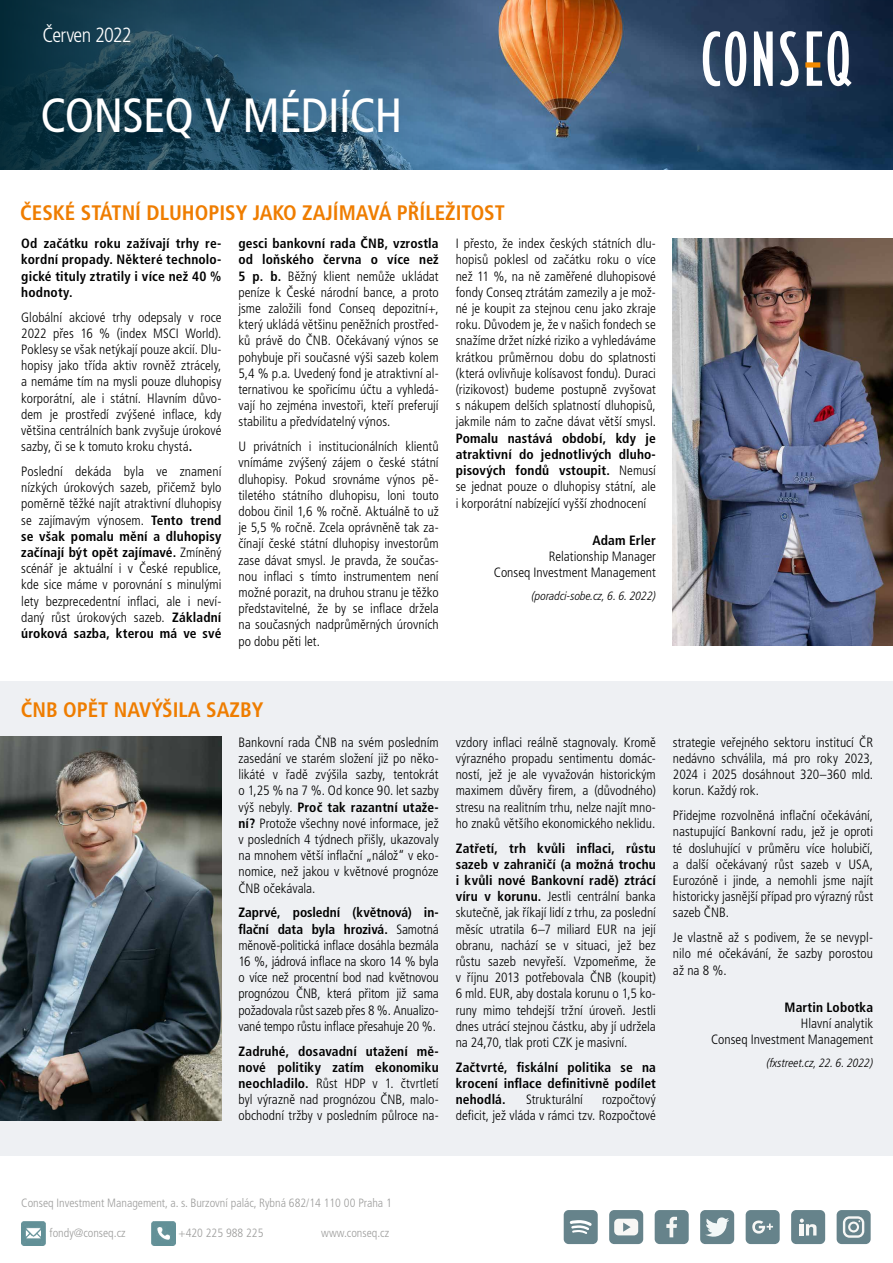
<style>
.page{position:relative;width:893px;height:1263px;background:#fff}
.page>*{position:absolute;margin:0;border:0;box-sizing:border-box;transform-origin:0 0}
.t1{font:condensed 48px "Frutiger LT Pro";letter-spacing:-.015em;color:#fff}
.t2{font:700 condensed 21px "Frutiger LT Pro";color:#ef7d00}
.t3{font:300 condensed 20.55px "Frutiger LT Pro";letter-spacing:-.04em;color:#fff}
.t4{font:300 condensed 13.5px/16.2px "Frutiger LT Pro";color:#000;text-align:justify}
.t5{font:700 condensed 13.5px/16.2px "Frutiger LT Pro";letter-spacing:.01em;color:#000;text-align:justify}
.t6{font:300 condensed 12px "Frutiger LT Pro";color:#9d9d9c}
.t7{font:italic 300 condensed 12px "Frutiger LT Pro";color:#000}
.s1{font-weight:700}
.s2{font-weight:300}
</style>
<div class="page">
<img style="left:496px;top:0;width:397px;height:170px">
<svg style="left:0;top:0;width:496px;height:170px;background:#285069"></svg>
<svg style="left:703px;top:31px;width:43px;height:55px"></svg>
<svg style="left:754px;top:31px;width:19px;height:55px"></svg>
<svg style="left:780px;top:31px;width:18px;height:55px"></svg>
<svg style="left:807px;top:31px;width:45px;height:56px"></svg>
<div style="left:805px;top:62px;width:15px;height:6px;background:#f18a00"></div>
<div style="left:0;top:681px;width:893px;height:475px;background:#eef0f3"></div>
<img style="left:673px;top:238px;width:220px;height:408px">
<img style="left:22px;top:1221px;width:24px;height:24px">
<img style="left:151px;top:1221px;width:24px;height:24px">
<div style="left:564px;top:1210px;width:34px;height:34px;background:#66838b;border-radius:5px"></div>
<svg style="left:570px;top:1220px;width:22px;height:14px"></svg>
<div style="left:837px;top:1210px;width:34px;height:34px;background:#66838b;border-radius:5px"></div>
<svg style="left:843px;top:1216px;width:21px;height:22px"></svg>
<div style="left:655px;top:1210px;width:34px;height:34px;background:#66838b;border-radius:5px"></div>
<svg style="left:666px;top:1217px;width:11px;height:20px"></svg>
<div style="left:700px;top:1210px;width:34px;height:34px;background:#66838b;border-radius:5px"></div>
<svg style="left:705px;top:1217px;width:24px;height:20px"></svg>
<div style="left:609px;top:1210px;width:34px;height:34px;background:#66838b;border-radius:5px"></div>
<svg style="left:614px;top:1219px;width:24px;height:16px"></svg>
<div style="left:746px;top:1210px;width:34px;height:34px;background:#66838b;border-radius:5px"></div>
<svg style="left:752px;top:1220px;width:21px;height:13px"></svg>
<div style="left:791px;top:1210px;width:34px;height:34px;background:#66838b;border-radius:5px"></div>
<svg style="left:800px;top:1218px;width:16px;height:17px"></svg>
<img style="left:0;top:737px;width:221px;height:384px">
<h3 class="t3" style="left:43px;top:23px;width:91px">Červen 2022</h3>
<h1 class="t1" style="left:40px;top:87px;width:363px">CONSEQ V MÉDIÍCH</h1>
<h3 class="t3" style="left:43px;top:95px;width:91px">Červen 2022</h3>
<h2 class="t2" style="left:20px;top:200px;width:486px">ČESKÉ STÁTNÍ DLUHOPISY JAKO ZAJÍMAVÁ PŘÍLEŽITOST</h2>
<p class="t5" style="left:21px;top:235px;width:202px">Od začátku roku zažívají trhy re&shy;kordní propady. Některé technolo&shy;gické tituly ztratily i více než 40 % hodnoty.</p>
<p class="t4" style="left:21px;top:309px;width:202px">Globální akciové trhy odepsaly v roce 2022 přes 16 % (index MSCI World).<br>Poklesy se však netýkají pouze akcií. Dlu&shy;hopisy jako třída aktiv rovněž ztrácely, a nemáme tím na mysli pouze dluhopisy korporátní, ale i státní. Hlavním důvo&shy;dem je prostředí zvýšené inflace, kdy většina centrálních bank zvyšuje úrokové sazby, či se k tomuto kroku chystá<span class="s1">.</span></p>
<p class="t4" style="left:21px;top:463px;width:202px">Poslední dekáda byla ve znamení nízkých úrokových sazeb, přičemž bylo poměrně těžké najít atraktivní dluhopisy se zajímavým výnosem. <span class="s1">Tento trend se však pomalu mění a dluhopisy začínají být opět zajímavé.</span> Zmíněný scénář je aktuální i v České republice, kde sice máme v porovnání s minulými lety bezprecedentní inflaci, ale i neví&shy;daný růst úrokových sazeb. <span class="s1">Základní úroková sazba, kterou má ve své</span></p>
<p class="t4" style="left:238px;top:236px;width:202px"><span class="s1">gesci bankovní rada ČNB, vzrostla od loňského června o více než 5 p. b.</span> Běžný klient nemůže ukládat peníze k České národní bance, a proto jsme založili fond Conseq depozitní+, který ukládá většinu peněžních prostřed&shy;ků právě do ČNB. Očekávaný výnos se pohybuje při současné výši sazeb kolem 5,4 % p.a. Uvedený fond je atraktivní al&shy;ternativou ke spořicímu účtu a vyhledá&shy;vají ho zejména investoři, kteří preferují stabilitu a předvídatelný výnos.</p>
<p class="t4" style="left:238px;top:439px;width:202px">U privátních i institucionálních klientů vnímáme zvýšený zájem o české státní dluhopisy. Pokud srovnáme výnos pě&shy;tiletého státního dluhopisu, loni touto dobou činil 1,6 % ročně. Aktuálně to už je 5,5 % ročně. Zcela oprávněně tak za&shy;čínají české státní dluhopisy investorům zase dávat smysl. Je pravda, že součas&shy;nou inflaci s tímto instrumentem není možné porazit, na druhou stranu je těžko představitelné, že by se inflace držela na současných nadprůměrných úrovních po dobu pěti let.</p>
<p class="t4" style="left:456px;top:236px;width:202px">I přesto, že index českých státních dlu&shy;hopisů poklesl od začátku roku o více než 11 %, na ně zaměřené dluhopisové fondy Conseq ztrátám zamezily a je mož&shy;né je koupit za stejnou cenu jako zkraje roku. Důvodem je, že v našich fondech se snažíme držet nízké riziko a vyhledáváme krátkou průměrnou dobu do splatnosti (která ovlivňuje kolísavost fondu). Duraci (rizikovost) budeme postupně zvyšovat s nákupem delších splatností dluhopisů, jakmile nám to začne dávat větší smysl.</p>
<p class="t5" style="left:456px;top:430px;width:202px">Pomalu nastává období, kdy je atraktivní do jednotlivých dluho&shy;pisových fondů vstoupit. <span class="s2">Nemusí se jednat pouze o dluhopisy státní, ale i korporátní nabízející vyšší zhodnocení</span></p>
<p class="t5" style="left:592px;top:532px;width:65px">Adam Erler</p>
<p class="t4" style="left:494px;top:548px;width:163px;text-align:right">Relationship Manager<br>Conseq Investment Management</p>
<p class="t7" style="left:532px;top:589px;width:126px">(poradci-sobe.cz, 6. 6. 2022)</p>
<h2 class="t2" style="left:21px;top:697px;width:244px">ČNB OPĚT NAVÝŠILA SAZBY</h2>
<p class="t4" style="left:238px;top:734px;width:202px">Bankovní rada ČNB na svém posledním zasedání ve starém složení již po něko&shy;likáté v řadě zvýšila sazby, tentokrát o 1,25 % na 7 %. Od konce 90. let sazby výš nebyly. <span class="s1">Proč tak razantní utaže&shy;ní?</span> Protože všechny nové informace, jež v posledních 4 týdnech přišly, ukazovaly na mnohem větší inflační „nálož“ v eko&shy;nomice, než jakou v květnové prognóze ČNB očekávala.</p>
<p class="t4" style="left:238px;top:905px;width:202px"><span class="s1">Zaprvé, poslední (květnová) in&shy;flační data byla hrozivá.</span> Samotná měnově-politická inflace dosáhla bezmála 16 %, jádrová inflace na skoro 14 % byla o více než procentní bod nad květnovou prognózou ČNB, která přitom již sama požadovala růst sazeb přes 8 %. Anualizo&shy;vané tempo růstu inflace přesahuje 20 %.</p>
<p class="t4" style="left:238px;top:1043px;width:202px"><span class="s1">Zadruhé, dosavadní utažení mě&shy;nové politiky zatím ekonomiku neochladilo.</span> Růst HDP v 1. čtvrtletí byl výrazně nad prognózou ČNB, malo&shy;obchodní tržby v posledním půlroce na-</p>
<p class="t4" style="left:456px;top:734px;width:202px">vzdory inflaci reálně stagnovaly. Kromě výrazného propadu sentimentu domác&shy;ností, jež je ale vyvažován historickým maximem důvěry firem, a (důvodného) stresu na realitním trhu, nelze najít mno&shy;ho znaků většího ekonomického neklidu.</p>
<p class="t4" style="left:456px;top:840px;width:202px"><span class="s1">Zatřetí, trh kvůli inflaci, růstu sazeb v zahraničí (a možná trochu i kvůli nové Bankovní radě) ztrácí víru v korunu.</span> Jestli centrální banka skutečně, jak říkají lidí z trhu, za poslední měsíc utratila 6–7 miliard EUR na její obranu, nachází se v situaci, jež bez růstu sazeb nevyřeší. Vzpomeňme, že v říjnu 2013 potřebovala ČNB (koupit)<br>6 mld. EUR, aby dostala korunu o 1,5 ko&shy;runy mimo tehdejší tržní úroveň. Jestli dnes utrácí stejnou částku, aby jí udržela na 24,70, tlak proti CZK je masivní.</p>
<p class="t5" style="left:456px;top:1059px;width:202px">Začtvrté, fiskální politika se na krocení inflace definitivně podílet nehodlá.</p>
<p class="t4" style="left:526px;top:1091px;width:58px">Strukturální</p>
<p class="t4" style="left:456px;top:1091px;width:202px;text-align:right">rozpočtový<br>deficit, jež vláda v rámci tzv. Rozpočtové</p>
<p class="t4" style="left:673px;top:734px;width:202px">strategie veřejného sektoru institucí ČR nedávno schválila, má pro roky 2023, 2024 i 2025 dosáhnout 320–360 mld. korun. Každý rok.</p>
<p class="t4" style="left:673px;top:807px;width:202px">Přidejme rozvolněná inflační očekávání, nastupující Bankovní radu, jež je oproti té dosluhující v průměru více holubičí, a další očekávaný růst sazeb v USA, Eurozóně i jinde, a nemohli jsme najít historicky jasnější případ pro výrazný růst sazeb ČNB.</p>
<p class="t4" style="left:673px;top:929px;width:202px">Je vlastně až s podivem, že se nevypl&shy;nilo mé očekávání, že sazby porostou až na 8 %.</p>
<p class="t5" style="left:784px;top:999px;width:90px">Martin Lobotka</p>
<p class="t4" style="left:711px;top:1015px;width:163px;text-align:right">Hlavní analytik<br>Conseq Investment Management</p>
<p class="t7" style="left:767px;top:1056px;width:108px">(fxstreet.cz, 22. 6. 2022)</p>
<p class="t6" style="left:21px;top:1196px;width:372px">Conseq Investment Management, a. s. Burzovní palác, Rybná 682/14 110 00 Praha 1</p>
<p class="t6" style="left:50px;top:1226px;width:78px">fondy@conseq.cz</p>
<p class="t6" style="left:178px;top:1226px;width:86px">+420 225 988 225</p>
<p class="t6" style="left:321px;top:1226px;width:69px">www.conseq.cz</p>
</div>
